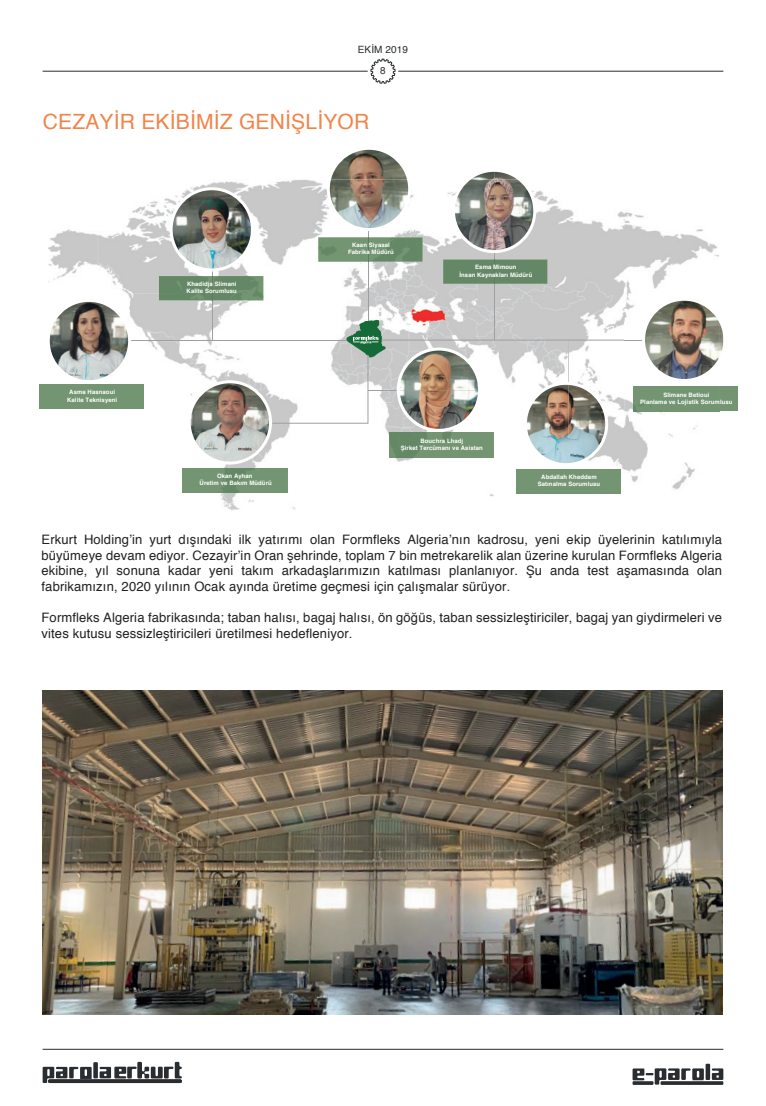
<style>
.page{position:relative;width:766px;height:1106px;background:#fff}
.page>*{position:absolute;margin:0;border:0;box-sizing:border-box;transform-origin:0 0}
.t1{font:21px "Helvetica";letter-spacing:.01em;color:#f18449}
.t2{font:13px/15.6px "Helvetica";letter-spacing:.01em;color:#231f20;text-align:justify}
.t3{font:10px "Helvetica";letter-spacing:.01em;color:#292d2f}
.t4{font:10px "Helvetica";color:#323333}
.t5{font:700 6px/7.2px "Helvetica";letter-spacing:.01em;color:#fff;text-align:center}
</style>
<div class="page">
<img style="left:48px;top:179px;width:670px;height:331px">
<hr style="left:212px;top:259px;width:1px;height:81px;background:#9e9fa3">
<hr style="left:43px;top:71px;width:324px;height:1px;background:#292d2f">
<hr style="left:398px;top:71px;width:325px;height:1px;background:#292d2f">
<svg style="left:370px;top:58px;width:26px;height:26px"></svg>
<hr style="left:43px;top:1048px;width:680px;height:1px;background:#292d2f">
<svg style="left:632px;top:1063px;width:91px;height:21px"></svg>
<hr style="left:660px;top:1081px;width:63px;height:3px;background:#292d2f">
<hr style="left:632px;top:1081px;width:21px;height:3px;background:#292d2f">
<svg style="left:43px;top:1061px;width:139px;height:22px"></svg>
<hr style="left:368px;top:224px;width:1px;height:104px;background:#9e9fa3">
<hr style="left:494px;top:171px;width:1px;height:169px;background:#9e9fa3">
<hr style="left:126px;top:340px;width:238px;height:1px;background:#9e9fa3">
<svg style="left:272px;top:320px;width:352px;height:104px"></svg>
<img style="left:389px;top:433px;width:104px;height:24px">
<div style="left:516px;top:469px;width:104px;height:24px;background:#749571"></div>
<img style="left:183px;top:468px;width:104px;height:25px">
<img style="left:159px;top:276px;width:104px;height:24px">
<svg style="left:212px;top:276px;width:1px;height:24px"></svg>
<img style="left:443px;top:259px;width:104px;height:25px">
<svg style="left:494px;top:259px;width:1px;height:25px"></svg>
<img style="left:318px;top:237px;width:104px;height:25px">
<svg style="left:368px;top:237px;width:1px;height:25px"></svg>
<div style="left:39px;top:384px;width:9px;height:25px;background:#749571"></div>
<div style="left:48px;top:384px;width:96px;height:25px;background:#749571"></div>
<hr style="left:624px;top:340px;width:61px;height:1px;background:#9e9fa3">
<img style="left:43px;top:690px;width:679px;height:324px">
<img style="left:189px;top:382px;width:81px;height:81px">
<div style="left:188px;top:380px;width:84px;height:84px;border:3px solid #fff;border-radius:50%"></div>
<img style="left:398px;top:390px;width:76px;height:40px">
<div style="left:396px;top:347px;width:85px;height:85px;border:3px solid #fff;border-radius:50%"></div>
<img style="left:331px;top:151px;width:76px;height:28px">
<div style="left:327px;top:147px;width:84px;height:84px;border:3px solid #fff;border-radius:50%"></div>
<img style="left:472px;top:173px;width:45px;height:6px">
<img style="left:495px;top:179px;width:39px;height:73px">
<img style="left:494px;top:173px;width:1px;height:76px">
<div style="left:452px;top:169px;width:84px;height:84px;border:3px solid #fff;border-radius:50%"></div>
<svg style="left:48px;top:300px;width:81px;height:82px"></svg>
<div style="left:47px;top:299px;width:84px;height:84px;border:3px solid #fff;border-radius:50%"></div>
<img style="left:525px;top:383px;width:81px;height:81px">
<img style="left:568px;top:386px;width:1px;height:52px">
<div style="left:523px;top:382px;width:85px;height:84px;border:3px solid #fff;border-radius:50%"></div>
<img style="left:171px;top:229px;width:81px;height:41px">
<div style="left:169px;top:187px;width:85px;height:84px;border:3px solid #fff;border-radius:50%"></div>
<img style="left:718px;top:320px;width:4px;height:40px">
<img style="left:644px;top:299px;width:74px;height:81px">
<img style="left:645px;top:340px;width:40px;height:1px">
<div style="left:641px;top:298px;width:85px;height:84px;border:3px solid #fff;border-radius:50%"></div>
<div style="left:718px;top:386px;width:19px;height:25px;background:#749571"></div>
<div style="left:633px;top:386px;width:85px;height:25px;background:#749571"></div>
<p class="t3" style="left:357px;top:42px;width:52px">EKİM 2019</p>
<p class="t4" style="left:380px;top:63px;width:7px">8</p>
<h1 class="t1" style="left:43px;top:106px;width:328px">CEZAYİR EKİBİMİZ GENİŞLİYOR</h1>
<p class="t5" style="left:186px;top:280px;width:52px;text-align:left">Khadidja Slimani<br>Kalite Sorumlusu</p>
<p class="t5" style="left:348px;top:241px;width:47px">Kaan Siyasal<br>Fabrika Müdürü</p>
<p class="t5" style="left:459px;top:264px;width:74px">Esma Mimoun<br>İnsan Kaynakları Müdürü</p>
<p class="t5" style="left:67px;top:389px;width:52px">Asma Hasnaoui<br>Kalite Teknisyeni</p>
<p class="t5" style="left:640px;top:391px;width:94px">Slimane Betioui<br>Planlama ve Lojistik Sorumlusu</p>
<p class="t5" style="left:199px;top:472px;width:74px">Okan Ayhan<br>Üretim ve Bakım Müdürü</p>
<p class="t5" style="left:400px;top:437px;width:84px">Bouchra Lhadj<br>Şirket Tercümanı ve Asistan</p>
<p class="t5" style="left:537px;top:473px;width:64px">Abdallah Kheddam<br>Satınalma Sorumlusu</p>
<p class="t2" style="left:42px;top:532px;width:681px">Erkurt Holding’in yurt dışındaki ilk yatırımı olan Formfleks Algeria’nın kadrosu, yeni ekip üyelerinin katılımıyla büyümeye devam ediyor. Cezayir’in Oran şehrinde, toplam 7 bin metrekarelik alan üzerine kurulan Formfleks Algeria ekibine, yıl sonuna kadar yeni takım arkadaşlarımızın katılması planlanıyor. Şu anda test aşamasında olan fabrikamızın, 2020 yılının Ocak ayında üretime geçmesi için çalışmalar sürüyor.</p>
<p class="t2" style="left:42px;top:610px;width:681px">Formfleks Algeria fabrikasında; taban halısı, bagaj halısı, ön göğüs, taban sessizleştiriciler, bagaj yan giydirmeleri ve vites kutusu sessizleştiricileri üretilmesi hedefleniyor.</p>
</div>
